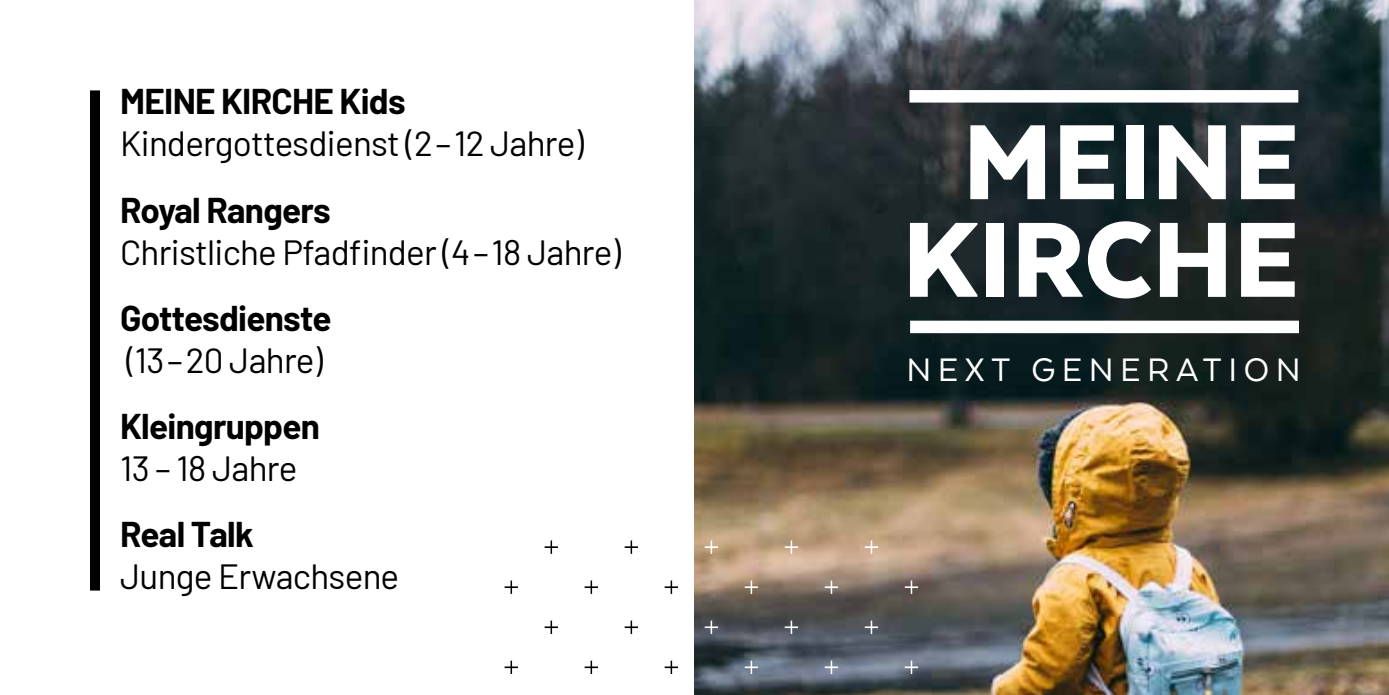
<style>
.page{position:relative;width:1389px;height:695px;background:#fff}
.page>*{position:absolute;margin:0;border:0;box-sizing:border-box;transform-origin:0 0}
.t1{font:900 123px/97.5px "Texta";color:#fff;text-align:center}
.t2{font:37.5px "Texta";letter-spacing:.175em;color:#fff}
.t3{font:35px "Barlow";letter-spacing:-.02em;color:#000}
.t4{font:700 35px "Barlow";letter-spacing:-.02em;color:#000}
</style>
<div class="page">
<img style="left:694px;top:0;width:695px;height:694px">
<div style="left:909px;top:90px;width:389px;height:12px;background:#fff"></div>
<div style="left:910px;top:320px;width:389px;height:13px;background:#fff"></div>
<div style="left:90px;top:90px;width:10px;height:500px;background:#000"></div>
<svg style="left:665px;top:660px;width:13px;height:13px"></svg>
<svg style="left:665px;top:580px;width:13px;height:13px"></svg>
<svg style="left:625px;top:620px;width:13px;height:13px"></svg>
<svg style="left:625px;top:540px;width:13px;height:13px"></svg>
<svg style="left:585px;top:660px;width:13px;height:13px"></svg>
<svg style="left:585px;top:580px;width:13px;height:13px"></svg>
<svg style="left:545px;top:620px;width:13px;height:13px"></svg>
<svg style="left:545px;top:540px;width:13px;height:13px"></svg>
<svg style="left:505px;top:660px;width:13px;height:13px"></svg>
<svg style="left:505px;top:580px;width:13px;height:13px"></svg>
<svg style="left:905px;top:660px;width:13px;height:13px"></svg>
<svg style="left:905px;top:580px;width:13px;height:13px"></svg>
<svg style="left:865px;top:620px;width:13px;height:13px"></svg>
<svg style="left:865px;top:540px;width:13px;height:13px"></svg>
<svg style="left:825px;top:660px;width:13px;height:13px"></svg>
<svg style="left:825px;top:580px;width:13px;height:13px"></svg>
<svg style="left:785px;top:620px;width:13px;height:13px"></svg>
<svg style="left:785px;top:540px;width:13px;height:13px"></svg>
<svg style="left:745px;top:660px;width:13px;height:13px"></svg>
<svg style="left:745px;top:580px;width:13px;height:13px"></svg>
<svg style="left:705px;top:620px;width:13px;height:13px"></svg>
<svg style="left:705px;top:540px;width:13px;height:13px"></svg>
<p class="t4" style="left:120px;top:76px;width:287px">MEINE KIRCHE Kids</p>
<p class="t3" style="left:120px;top:118px;width:465px">Kindergottesdienst (2–12 Jahre)</p>
<p class="t4" style="left:120px;top:184px;width:212px">Royal Rangers</p>
<p class="t3" style="left:120px;top:226px;width:502px">Christliche Pfadfinder (4–18 Jahre)</p>
<p class="t4" style="left:120px;top:292px;width:213px">Gottesdienste</p>
<p class="t3" style="left:126px;top:334px;width:198px">(13–20 Jahre)</p>
<p class="t4" style="left:120px;top:400px;width:201px">Kleingruppen</p>
<p class="t3" style="left:120px;top:442px;width:179px">13 – 18 Jahre</p>
<p class="t4" style="left:120px;top:508px;width:135px">Real Talk</p>
<p class="t3" style="left:120px;top:550px;width:281px">Junge Erwachsene</p>
<h1 class="t1" style="left:902px;top:112px;width:398px">MEINE<br>KIRCHE</h1>
<p class="t2" style="left:906px;top:350px;width:396px">NEXT GENERATION</p>
</div>
